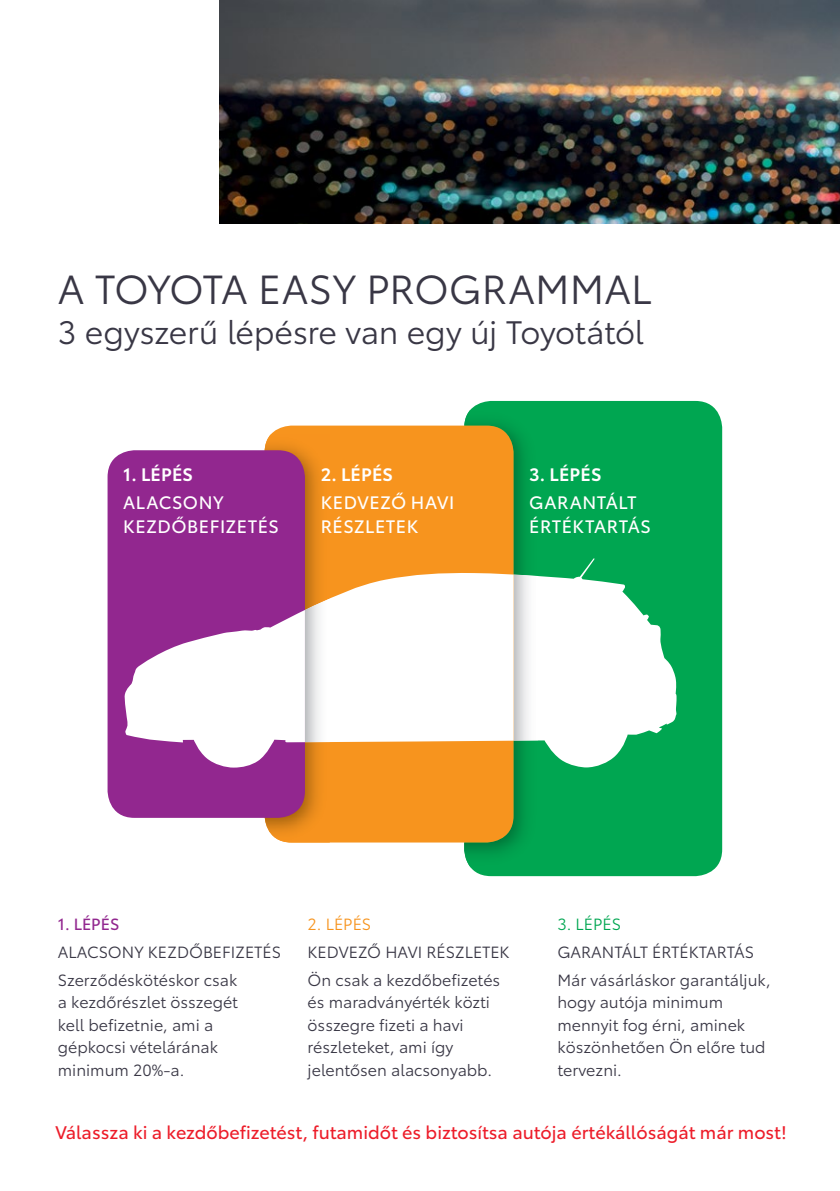
<style>
.page{position:relative;width:840px;height:1191px;background:#fff}
.page>*{position:absolute;margin:0;border:0;box-sizing:border-box;transform-origin:0 0}
.t1{font:40px "Toyota Type";color:#393745}
.t2{font:32px "Toyota Type";letter-spacing:-.01em;color:#393745}
.t3{font:18px "Toyota Type";color:#ed1c29}
.t4{font:17.8px/23.8px "Toyota Type";letter-spacing:.03em;color:#fff}
.t5{font:600 17.8px "Toyota Type";letter-spacing:.01em;color:#fff}
.t6{font:16px/22.4px "Toyota Type";color:#393745}
.t7{font:16px "Toyota Type";color:#92278f}
.t8{font:16px "Toyota Type";color:#f7941e}
.t9{font:16px "Toyota Type";color:#00a651}
</style>
<div class="page">
<img style="left:219px;top:0;width:620px;height:224px">
<div style="left:464px;top:401px;width:257px;height:475px;background:#00a651;border-radius:27px"></div>
<svg style="left:538px;top:558px;width:138px;height:209px;fill:#fff"></svg>
<img style="left:464px;top:410px;width:74px;height:457px">
<img style="left:513px;top:574px;width:25px;height:166px">
<div style="left:264px;top:425px;width:249px;height:417px;background:#f7941e;border-radius:27px"></div>
<div style="left:329px;top:573px;width:184px;height:170px;background:#fff"></div>
<img style="left:264px;top:434px;width:55px;height:408px">
<img style="left:305px;top:598px;width:24px;height:157px">
<div style="left:107px;top:450px;width:198px;height:368px;background:#92278f;border-radius:27px"></div>
<svg style="left:124px;top:610px;width:181px;height:157px"></svg>
<h1 class="t1" style="left:58px;top:260px;width:595px">A TOYOTA EASY PROGRAMMAL</h1>
<h2 class="t2" style="left:58px;top:309px;width:587px">3 egyszerű lépésre van egy új Toyotától</h2>
<p class="t5" style="left:123px;top:464px;width:71px">1. LÉPÉS</p>
<p class="t4" style="left:123px;top:489px;width:157px">ALACSONY<br>KEZDŐBEFIZETÉS</p>
<p class="t5" style="left:320px;top:464px;width:74px">2. LÉPÉS</p>
<p class="t4" style="left:320px;top:489px;width:135px">KEDVEZŐ HAVI<br>RÉSZLETEK</p>
<p class="t5" style="left:529px;top:464px;width:74px">3. LÉPÉS</p>
<p class="t4" style="left:529px;top:489px;width:123px">GARANTÁLT<br>ÉRTÉKTARTÁS</p>
<p class="t7" style="left:58px;top:912px;width:63px">1. LÉPÉS</p>
<p class="t6" style="left:58px;top:937px;width:225px;line-height:28px">ALACSONY KEZDŐBEFIZETÉS<br>Szerződéskötéskor csak</p>
<p class="t6" style="left:58px;top:990px;width:181px">a kezdőrészlet összegét kell befizetnie, ami a gépkocsi vételárának minimum 20%-a.</p>
<p class="t8" style="left:307px;top:912px;width:65px">2. LÉPÉS</p>
<p class="t6" style="left:307px;top:937px;width:203px;line-height:28px">KEDVEZŐ HAVI RÉSZLETEK<br>Ön csak a kezdőbefizetés</p>
<p class="t6" style="left:307px;top:990px;width:186px">és maradványérték közti összegre fizeti a havi részleteket, ami így jelentősen alacsonyabb.</p>
<p class="t9" style="left:557px;top:912px;width:65px">3. LÉPÉS</p>
<p class="t6" style="left:557px;top:937px;width:215px;line-height:28px">GARANTÁLT ÉRTÉKTARTÁS<br>Már vásárláskor garantáljuk,</p>
<p class="t6" style="left:557px;top:990px;width:209px">hogy autója minimum mennyit fog érni, aminek köszönhetően Ön előre tud tervezni.</p>
<p class="t3" style="left:55px;top:1119px;width:732px">Válassza ki a kezdőbefizetést, futamidőt és biztosítsa autója értékállóságát már most!</p>
</div>
